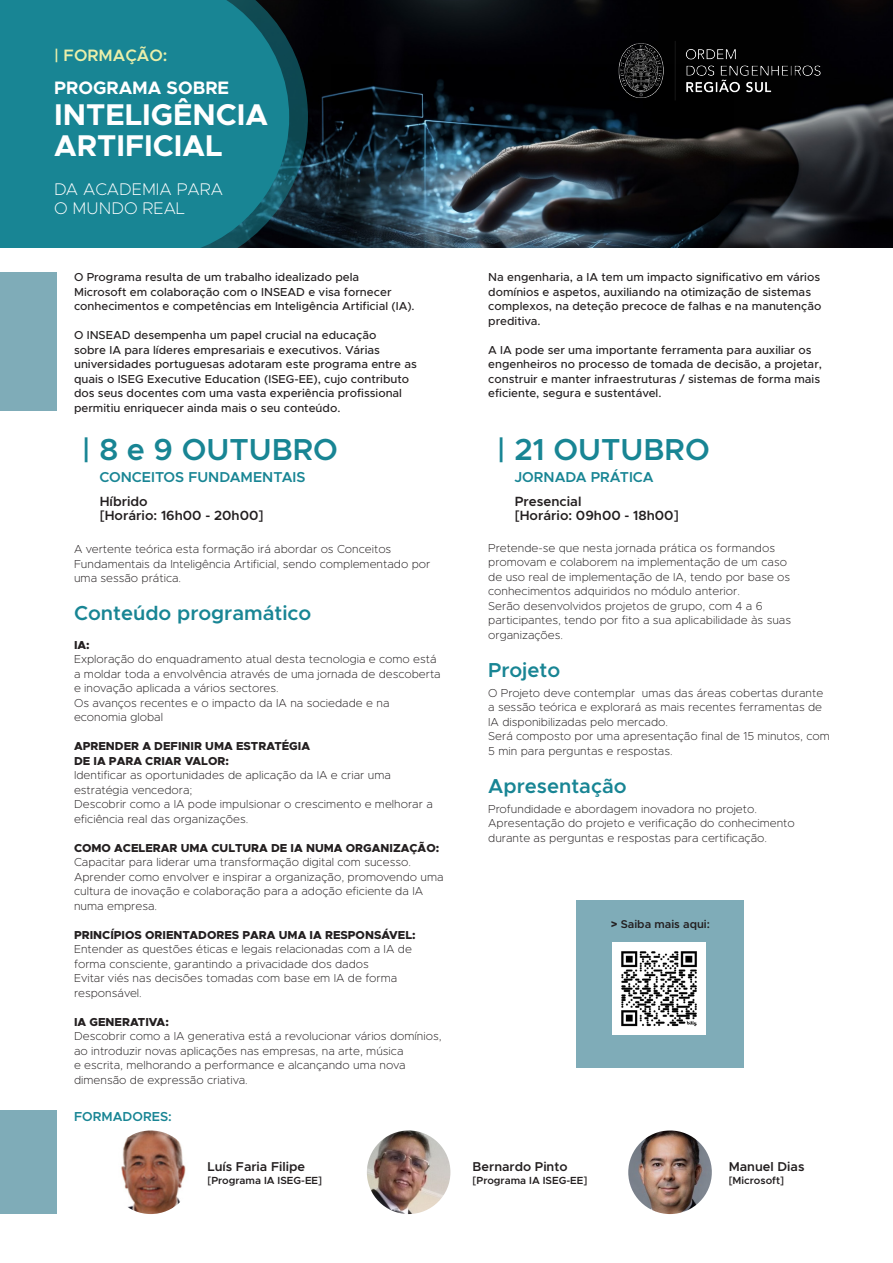
<style>
.page{position:relative;width:893px;height:1263px;background:#fff}
.page>*{position:absolute;margin:0;border:0;box-sizing:border-box;transform-origin:0 0}
.t1{font:600 30.45px "Metropolis";color:#188594}
.t2{font:700 30.15px/31.2px "Metropolis";color:#fff}
.t3{font:600 20.25px "Metropolis";color:#188594}
.t4{font:700 18px "Metropolis";color:#fff}
.t5{font:200 16.95px/19.4px "Metropolis";color:#fff}
.t6{font:600 16.65px "Metropolis";color:#ebefaa}
.t7{font:600 14.4px "Metropolis";color:#188594}
.t8{font:600 13.35px/14.5px "Metropolis";color:#231f20}
.t9{font:600 13.05px "Metropolis";color:#188594}
.t10{font:600 12.9px "Metropolis";color:#231f20}
.t11{font:200 11.55px/14.5px "Metropolis";color:#231f20}
.t12{font:500 11.55px/14.5px "Metropolis";color:#231f20}
.t13{font:800 11.55px/14.5px "Metropolis";color:#231f20}
.t14{font:600 11.25px "Metropolis";color:#231f20}
.t15{font:600 10.35px "Metropolis";color:#231f20}
.s1{font-weight:800}
.s2{font-weight:900}
</style>
<div class="page">
<img style="left:308px;top:0;width:585px;height:248px">
<svg style="left:289px;top:0;width:19px;height:248px;background:#0d2a34"></svg>
<svg style="left:161px;top:0;width:128px;height:248px;background:#167886"></svg>
<div style="left:0;top:0;width:161px;height:258px;background:#188594"></div>
<img style="left:608px;top:30px;width:221px;height:80px">
<div style="left:0;top:248px;width:711px;height:76px;background:#fff"></div>
<img style="left:628px;top:1130px;width:84px;height:84px;border-radius:42px">
<img style="left:109px;top:1130px;width:84px;height:84px;border-radius:42px">
<img style="left:367px;top:1130px;width:83px;height:84px;border-radius:42px">
<div style="left:577px;top:900px;width:167px;height:167px;background:#7facb8"></div>
<img style="left:613px;top:942px;width:92px;height:92px">
<div style="left:0;top:272px;width:57px;height:138px;background:#7facb8"></div>
<div style="left:0;top:1111px;width:57px;height:103px;background:#7facb8"></div>
<p class="t6" style="left:54px;top:45px;width:115px">| FORMAÇÃO:</p>
<p class="t4" style="left:54px;top:76px;width:176px">PROGRAMA SOBRE</p>
<p class="t2" style="left:54px;top:99px;width:215px">INTELIGÊNCIA<br>ARTIFICIAL</p>
<p class="t5" style="left:54px;top:180px;width:170px">DA ACADEMIA PARA<br>O MUNDO REAL</p>
<p class="t12" style="left:74px;top:270px;width:342px">O Programa resulta de um trabalho idealizado pela<br>Microsoft em colaboração com o INSEAD e visa fornecer conhecimentos e competências em Inteligência Artificial (IA).</p>
<p class="t12" style="left:74px;top:328px;width:344px">O INSEAD desempenha um papel crucial na educação<br>sobre IA para líderes empresariais e executivos. Várias universidades portuguesas adotaram este programa entre as quais o ISEG Executive Education (ISEG-EE), cujo contributo dos seus docentes com uma vasta experiência profissional permitiu enriquecer ainda mais o seu conteúdo.</p>
<p class="t1" style="left:82px;top:431px;width:258px">| 8 e 9 OUTUBRO</p>
<p class="t7" style="left:99px;top:468px;width:208px">CONCEITOS FUNDAMENTAIS</p>
<p class="t8" style="left:100px;top:494px;width:165px">Híbrido<br>[Horário: 16h00 - 20h00]</p>
<p class="t11" style="left:74px;top:542px;width:358px">A vertente teórica esta formação irá abordar os Conceitos<br>Fundamentais da Inteligência Artificial, sendo complementado por uma sessão prática.</p>
<p class="t3" style="left:74px;top:600px;width:239px">Conteúdo programático</p>
<p class="t13" style="left:74px;top:637px;width:17px">IA:</p>
<p class="t11" style="left:74px;top:652px;width:368px">Exploração do enquadramento atual desta tecnologia e como está a moldar toda a envolvência através de uma jornada de descoberta e inovação aplicada a vários sectores.</p>
<p class="t11" style="left:74px;top:695px;width:317px">Os avanços recentes e o impacto da IA na sociedade e na economia global</p>
<p class="t13" style="left:74px;top:739px;width:238px">APRENDER A DEFINIR UMA ESTRATÉGIA<br>DE IA PARA CRIAR VALOR:</p>
<p class="t11" style="left:74px;top:768px;width:318px">Identificar as oportunidades de aplicação da IA e criar uma estratégia vencedora;</p>
<p class="t11" style="left:74px;top:797px;width:360px">Descobrir como a IA pode impulsionar o crescimento e melhorar a eficiência real das organizações.</p>
<p class="t11" style="left:74px;top:840px;width:367px"><span class="s1">COMO ACELERAR UMA CULTURA DE IA NUMA ORGANIZAÇÃO:<br></span>Capacitar para liderar uma transformação digital com sucesso.</p>
<p class="t11" style="left:74px;top:869px;width:371px">Aprender como envolver e inspirar a organização, promovendo uma cultura de inovação e colaboração para a adoção eficiente da IA numa empresa.</p>
<p class="t13" style="left:74px;top:927px;width:343px">PRINCÍPIOS ORIENTADORES PARA UMA IA RESPONSÁVEL:</p>
<p class="t11" style="left:74px;top:942px;width:339px">Entender as questões éticas e legais relacionadas com a IA de forma consciente, garantindo a privacidade dos dados<br>Evitar viés nas decisões tomadas com base em IA de forma responsável.</p>
<p class="t13" style="left:74px;top:1014px;width:96px">IA GENERATIVA:</p>
<p class="t11" style="left:74px;top:1029px;width:369px">Descobrir como a IA generativa está a revolucionar vários domínios, ao introduzir novas aplicações nas empresas, na arte, música<br>e escrita, melhorando a performance e alcançando uma nova dimensão de expressão criativa.</p>
<p class="t9" style="left:74px;top:1108px;width:99px">FORMADORES:</p>
<p class="t10" style="left:207px;top:1159px;width:99px">Luís Faria Filipe</p>
<p class="t15" style="left:207px;top:1174px;width:116px">[Programa IA ISEG-EE]</p>
<p class="t12" style="left:488px;top:270px;width:335px">Na engenharia, a IA tem um impacto significativo em vários domínios e aspetos, auxiliando na otimização de sistemas complexos, na deteção precoce de falhas e na manutenção preditiva.</p>
<p class="t12" style="left:488px;top:342px;width:335px">A IA pode ser uma importante ferramenta para auxiliar os engenheiros no processo de tomada de decisão, a projetar, construir e manter infraestruturas / sistemas de forma mais eficiente, segura e sustentável.</p>
<p class="t1" style="left:497px;top:431px;width:214px">| 21 OUTUBRO</p>
<p class="t7" style="left:514px;top:468px;width:141px">JORNADA PRÁTICA</p>
<p class="t8" style="left:515px;top:494px;width:166px">Presencial<br>[Horário: 09h00 - 18h00]</p>
<p class="t11" style="left:488px;top:541px;width:304px">Pretende-se que nesta jornada prática os formandos promovam e colaborem na implementação de um caso de uso real de implementação de IA, tendo por base os conhecimentos adquiridos no módulo anterior.</p>
<p class="t11" style="left:488px;top:599px;width:304px">Serão desenvolvidos projetos de grupo, com 4 a 6 participantes, tendo por fito a sua aplicabilidade às suas organizações.</p>
<p class="t3" style="left:488px;top:657px;width:73px">Projeto</p>
<p class="t11" style="left:488px;top:686px;width:336px;text-align:justify">O Projeto deve contemplar umas das áreas cobertas durante a sessão teórica e explorará as mais recentes ferramentas de IA disponibilizadas pelo mercado.</p>
<p class="t11" style="left:488px;top:729px;width:343px">Será composto por uma apresentação final de 15 minutos, com<br>5 min para perguntas e respostas.</p>
<p class="t3" style="left:488px;top:773px;width:140px">Apresentação</p>
<p class="t11" style="left:488px;top:801px;width:308px">Profundidade e abordagem inovadora no projeto.<br>Apresentação do projeto e verificação do conhecimento durante as perguntas e respostas para certificação.</p>
<p class="t14" style="left:611px;top:917px;width:101px"><span class="s2">&gt;</span> Saiba mais aqui:</p>
<p class="t10" style="left:473px;top:1159px;width:96px">Bernardo Pinto</p>
<p class="t15" style="left:473px;top:1174px;width:116px">[Programa IA ISEG-EE]</p>
<p class="t10" style="left:729px;top:1159px;width:77px">Manuel Dias</p>
<p class="t15" style="left:729px;top:1174px;width:57px">[Microsoft]</p>
</div>
